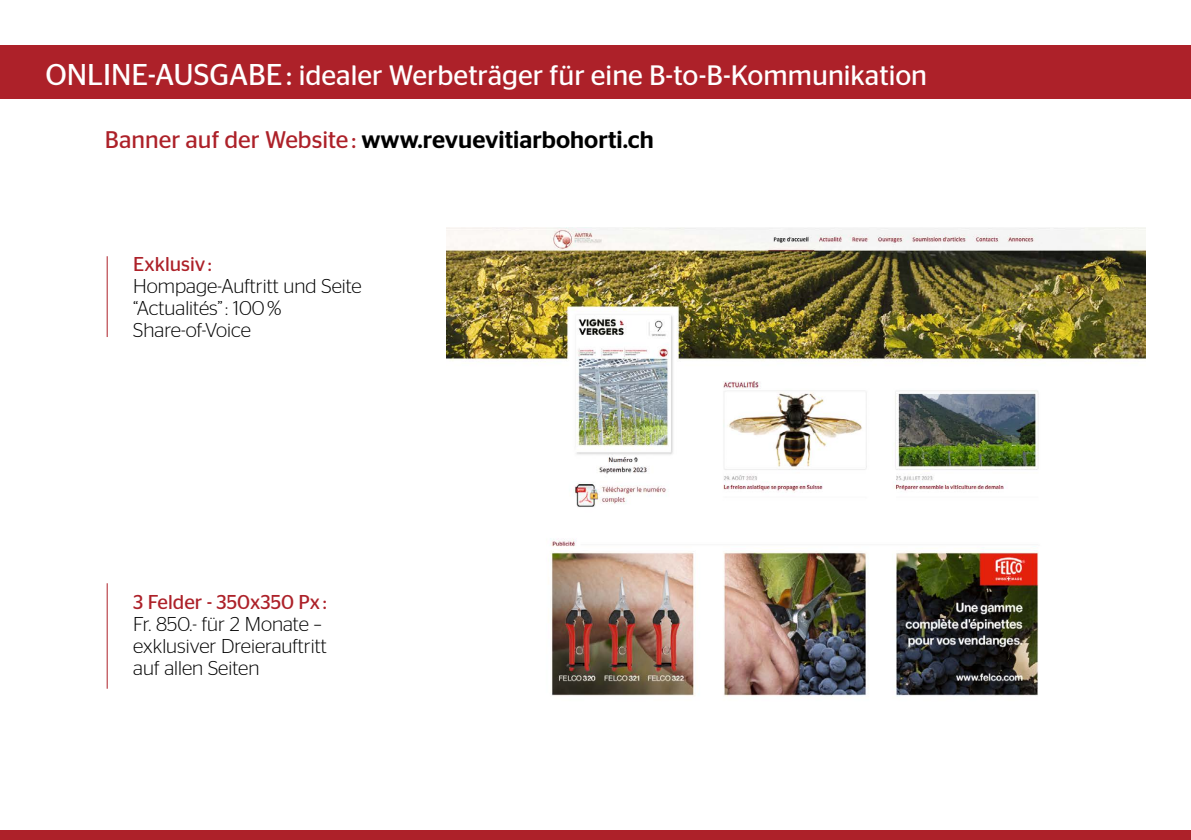
<style>
.page{position:relative;width:1191px;height:840px;background:#fff}
.page>*{position:absolute;margin:0;border:0;box-sizing:border-box;transform-origin:0 0}
.t1{font:28px "Stag Sans";color:#fff}
.t2{font:500 24px "Stag Sans";color:#000}
.t3{font:300 20px/22px "Stag Sans";color:#000}
.t4{font:20px "Stag Sans";color:#ad2129}
.s1{font-size:30px}
.s2{font-weight:400;color:#ad2129}
</style>
<div class="page">
<div style="left:0;top:829px;width:1191px;height:10px;background:#ad2129"></div>
<div style="left:0;top:45px;width:1191px;height:54px;background:#ad2129"></div>
<hr style="left:107px;top:256px;width:1px;height:81px;background:#ad2129">
<hr style="left:107px;top:583px;width:1px;height:105px;background:#ad2129">
<img style="left:446px;top:227px;width:699px;height:470px">
<h1 class="t1" style="left:45px;top:59px;width:883px"><span class="s1">ONLINE-AUSGABE:</span> idealer Werbeträger für eine B-to-B-Kommunikation</h1>
<p class="t2" style="left:105px;top:126px;width:550px"><span class="s2">Banner auf der Website:</span> www.revuevitiarbohorti.ch</p>
<p class="t4" style="left:133px;top:253px;width:80px">Exklusiv:</p>
<p class="t3" style="left:133px;top:275px;width:230px">Hompage-Auftritt und Seite “Actualités”: 100%<br>Share-of-Voice</p>
<p class="t4" style="left:133px;top:590px;width:195px">3 Felder - 350x350 Px:</p>
<p class="t3" style="left:133px;top:612px;width:195px">Fr. 850.- für 2 Monate – exklusiver Dreierauftritt auf allen Seiten</p>
</div>
